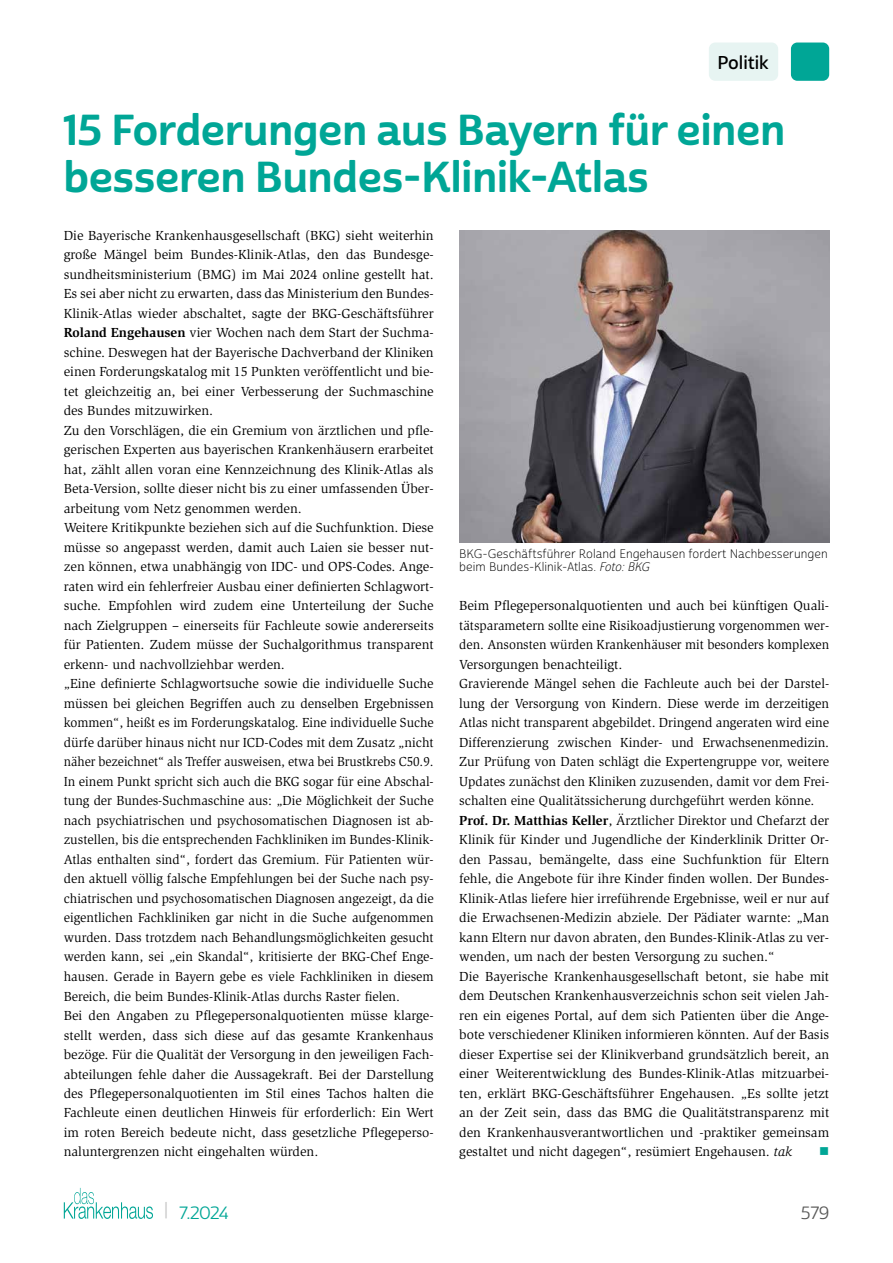
<style>
.page{position:relative;width:893px;height:1263px;background:#fff}
.page>*{position:absolute;margin:0;border:0;box-sizing:border-box;transform-origin:0 0}
.t1{font:42px/46.5px "Cabrito Sans Nor Bol";color:#00a696}
.t2{font:18px "Cabrito Sans Nor Dem";letter-spacing:-.005em;color:#000}
.t3{font:17.25px "Cabrito Sans Nor Reg";color:#00a696}
.t4{font:17.25px "Cabrito Sans Nor Reg";color:#575756}
.t5{font:13.5px/19.5px "Slimbach Std";color:#000}
.t6{font:13.5px "Wingdings";color:#00a696}
.t7{font:12px/13.5px "Cabrito Sans Nor Lig";color:#000}
.s1{font-weight:700}
.s2{font-family:"Cabrito Sans Nor Lig It"}
.s3{font-style:italic}
.s4{font-size:18.9px;color:#c6c6c6}
</style>
<div class="page">
<svg style="left:64px;top:1188px;width:89px;height:31px"></svg>
<div style="left:791px;top:43px;width:38px;height:38px;background:#00a696;border-radius:6px"></div>
<div style="left:709px;top:43px;width:69px;height:38px;background:#e7f4f2;border-radius:6px"></div>
<img style="left:459px;top:230px;width:370px;height:312px">
<h2 class="t2" style="left:717px;top:51px;width:53px">Politik</h2>
<h1 class="t1" style="left:64px;top:108px;width:723px">15 Forderungen aus Bayern für einen besseren Bundes-Klinik-Atlas</h1>
<p class="t5" style="left:64px;top:226px;width:371px">Die Bayerische Krankenhausgesellschaft (BKG) sieht weiterhin große Mängel beim Bundes-Klinik-Atlas, den das Bundesge&shy;sundheitsministerium (BMG) im Mai 2024 online gestellt hat.<br>Es sei aber nicht zu erwarten, dass das Ministerium den Bundes-Klinik-Atlas wieder abschaltet, sagte der BKG-Geschäftsführer <span class="s1">Roland Engehausen</span> vier Wochen nach dem Start der Suchma&shy;schine. Deswegen hat der Bayerische Dachverband der Kliniken einen Forderungskatalog mit 15 Punkten veröffentlicht und bie&shy;tet gleichzeitig an, bei einer Verbesserung der Suchmaschine des Bundes mitzuwirken.<br>Zu den Vorschlägen, die ein Gremium von ärztlichen und pfle&shy;gerischen Experten aus bayerischen Krankenhäusern erarbeitet hat, zählt allen voran eine Kennzeichnung des Klinik-Atlas als Beta-Version, sollte dieser nicht bis zu einer umfassenden Über&shy;arbeitung vom Netz genommen werden.<br>Weitere Kritikpunkte beziehen sich auf die Suchfunktion. Diese müsse so angepasst werden, damit auch Laien sie besser nut&shy;zen können, etwa unabhängig von IDC- und OPS-Codes. Ange&shy;raten wird ein fehlerfreier Ausbau einer definierten Schlagwort&shy;suche. Empfohlen wird zudem eine Unterteilung der Suche nach Zielgruppen – einerseits für Fachleute sowie andererseits für Patienten. Zudem müsse der Suchalgorithmus transparent erkenn- und nachvollziehbar werden.<br>„Eine definierte Schlagwortsuche sowie die individuelle Suche müssen bei gleichen Begriffen auch zu denselben Ergebnissen kommen“, heißt es im Forderungskatalog. Eine individuelle Suche dürfe darüber hinaus nicht nur ICD-Codes mit dem Zusatz „nicht näher bezeichnet“ als Treffer ausweisen, etwa bei Brustkrebs C50.9.<br>In einem Punkt spricht sich auch die BKG sogar für eine Abschal&shy;tung der Bundes-Suchmaschine aus: „Die Möglichkeit der Suche nach psychiatrischen und psychosomatischen Diagnosen ist ab&shy;zustellen, bis die entsprechenden Fachkliniken im Bundes-Klinik-Atlas enthalten sind“, fordert das Gremium. Für Patienten wür&shy;den aktuell völlig falsche Empfehlungen bei der Suche nach psy&shy;chiatrischen und psychosomatischen Diagnosen angezeigt, da die eigentlichen Fachkliniken gar nicht in die Suche aufgenommen wurden. Dass trotzdem nach Behandlungsmöglichkeiten gesucht werden kann, sei „ein Skandal“, kritisierte der BKG-Chef Enge&shy;hausen. Gerade in Bayern gebe es viele Fachkliniken in diesem Bereich, die beim Bundes-Klinik-Atlas durchs Raster fielen.<br>Bei den Angaben zu Pflegepersonalquotienten müsse klarge&shy;stellt werden, dass sich diese auf das gesamte Krankenhaus bezöge. Für die Qualität der Versorgung in den jeweiligen Fach&shy;abteilungen fehle daher die Aussagekraft. Bei der Darstellung des Pflegepersonalquotienten im Stil eines Tachos halten die Fachleute einen deutlichen Hinweis für erforderlich: Ein Wert im roten Bereich bedeute nicht, dass gesetzliche Pflegeperso&shy;naluntergrenzen nicht eingehalten würden.</p>
<p class="t7" style="left:459px;top:547px;width:370px">BKG-Geschäftsführer Roland Engehausen fordert Nachbesserungen beim Bundes-Klinik-Atlas. <span class="s2">Foto: BKG</span></p>
<p class="t5" style="left:459px;top:596px;width:371px">Beim Pflegepersonalquotienten und auch bei künftigen Quali&shy;tätsparametern sollte eine Risikoadjustierung vorgenommen wer&shy;den. Ansonsten würden Krankenhäuser mit besonders komplexen Versorgungen benachteiligt.<br>Gravierende Mängel sehen die Fachleute auch bei der Darstel&shy;lung der Versorgung von Kindern. Diese werde im derzeitigen Atlas nicht transparent abgebildet. Dringend angeraten wird eine Differenzierung zwischen Kinder- und Erwachsenenmedizin.<br>Zur Prüfung von Daten schlägt die Expertengruppe vor, weitere Updates zunächst den Kliniken zuzusenden, damit vor dem Frei&shy;schalten eine Qualitätssicherung durchgeführt werden könne.<br><span class="s1">Prof. Dr. Matthias Keller</span>, Ärztlicher Direktor und Chefarzt der Klinik für Kinder und Jugendliche der Kinderklinik Dritter Or&shy;den Passau, bemängelte, dass eine Suchfunktion für Eltern fehle, die Angebote für ihre Kinder finden wollen. Der Bundes-Klinik-Atlas liefere hier irreführende Ergebnisse, weil er nur auf die Erwachsenen-Medizin abziele. Der Pädiater warnte: „Man kann Eltern nur davon abraten, den Bundes-Klinik-Atlas zu ver&shy;wenden, um nach der besten Versorgung zu suchen.“<br>Die Bayerische Krankenhausgesellschaft betont, sie habe mit dem Deutschen Krankenhausverzeichnis schon seit vielen Jah&shy;ren ein eigenes Portal, auf dem sich Patienten über die Ange&shy;bote verschiedener Kliniken informieren könnten. Auf der Basis dieser Expertise sei der Klinikverband grundsätzlich bereit, an einer Weiterentwicklung des Bundes-Klinik-Atlas mitzuarbei&shy;ten, erklärt BKG-Geschäftsführer Engehausen. „Es sollte jetzt an der Zeit sein, dass das BMG die Qualitätstransparenz mit den Krankenhausverantwortlichen und -praktiker gemeinsam gestaltet und nicht dagegen“, resümiert Engehausen. <span class="s3">tak</span></p>
<p class="t6" style="left:819px;top:1144px;width:12px">■</p>
<p class="t3" style="left:164px;top:1202px;width:65px"><span class="s4">|</span> 7.2024</p>
<p class="t4" style="left:801px;top:1202px;width:29px">579</p>
</div>
